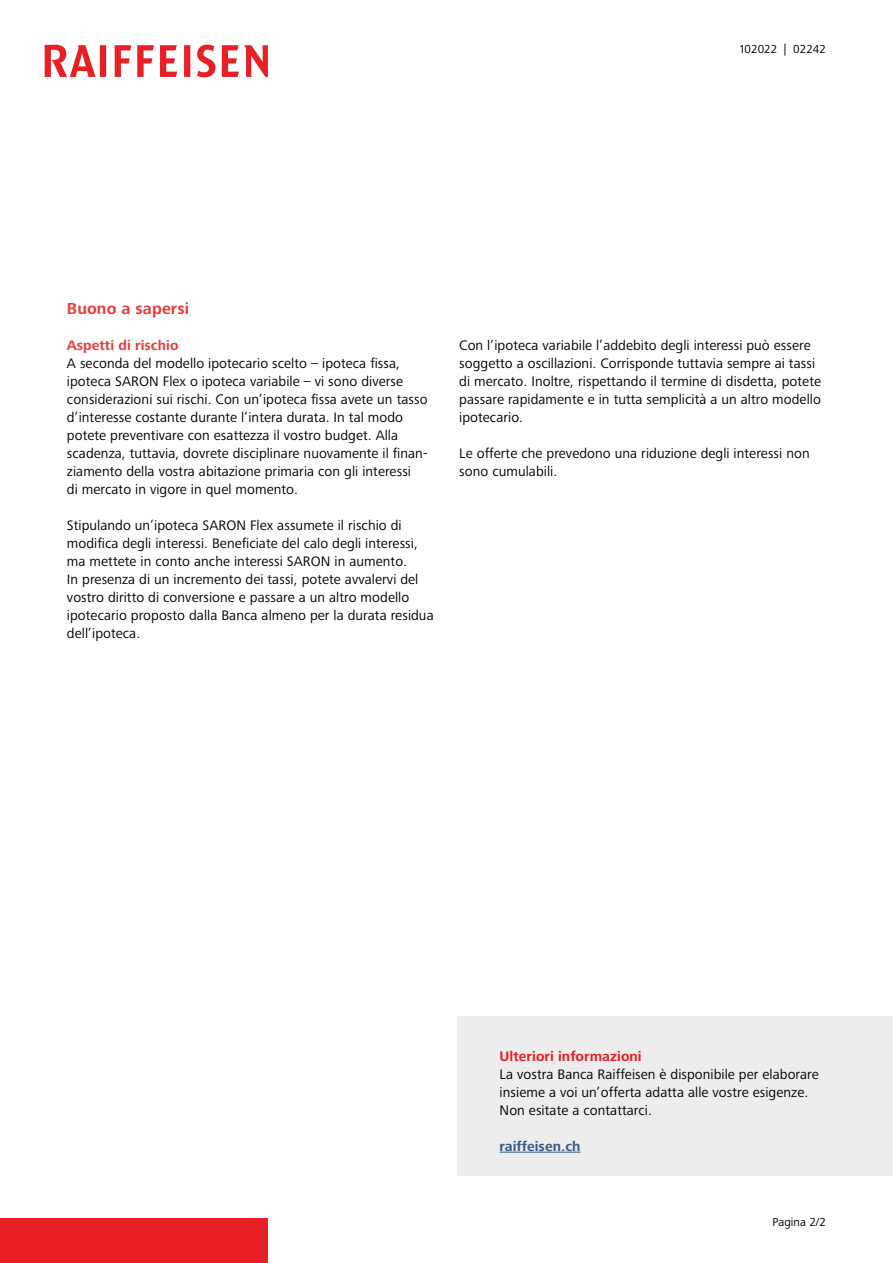
<style>
.page{position:relative;width:893px;height:1263px;background:#fff}
.page>*{position:absolute;margin:0;border:0;box-sizing:border-box;transform-origin:0 0}
.t1{font:700 16.5px "Frutiger Next LTW1 G";letter-spacing:.005em;color:#e63d3a}
.t2{font:14.25px/18px "Frutiger Next LTW1 G";letter-spacing:.005em;color:#000}
.t3{font:700 14.25px "Frutiger Next LTW1 G";letter-spacing:.005em;color:#e82025}
.t4{font:700 14.25px "Frutiger Next LTW1 G";letter-spacing:.005em;color:#e63d3a}
.t5{font:700 14.25px "Frutiger Next LTW1 G";letter-spacing:.005em;color:#38598b}
.t6{font:12px "Frutiger Next LTW1 G";letter-spacing:.005em;color:#000}
</style>
<div class="page">
<div style="left:0;top:1218px;width:268px;height:45px;background:#e82025"></div>
<svg style="left:45px;top:45px;width:223px;height:32px"></svg>
<div style="left:457px;top:1016px;width:436px;height:160px;background:#ededed"></div>
<hr style="left:500px;top:1152px;width:81px;height:1px;background:#38598b">
<p class="t6" style="left:740px;top:42px;width:88px">102022 | 02242</p>
<p class="t1" style="left:67px;top:299px;width:124px">Buono a sapersi</p>
<p class="t4" style="left:67px;top:337px;width:113px">Aspetti di rischio</p>
<p class="t2" style="left:67px;top:354px;width:362px">A seconda del modello ipotecario scelto – ipoteca fissa, ipoteca SARON Flex o ipoteca variabile – vi sono diverse considerazioni sui rischi. Con un’ipoteca fissa avete un tasso d’interesse costante durante l’intera durata. In tal modo potete preventivare con esattezza il vostro budget. Alla scadenza, tuttavia, dovrete disciplinare nuovamente il finan&shy;ziamento della vostra abitazione primaria con gli interessi<br>di mercato in vigore in quel momento.</p>
<p class="t2" style="left:67px;top:516px;width:368px">Stipulando un’ipoteca SARON Flex assumete il rischio di modifica degli interessi. Beneficiate del calo degli interessi, ma mettete in conto anche interessi SARON in aumento.<br>In presenza di un incremento dei tassi, potete avvalervi del vostro diritto di conversione e passare a un altro modello ipotecario proposto dalla Banca almeno per la durata residua dell’ipoteca.</p>
<p class="t2" style="left:459px;top:336px;width:363px">Con l’ipoteca variabile l’addebito degli interessi può essere soggetto a oscillazioni. Corrisponde tuttavia sempre ai tassi di mercato. Inoltre, rispettando il termine di disdetta, potete passare rapidamente e in tutta semplicità a un altro modello ipotecario.</p>
<p class="t2" style="left:459px;top:444px;width:352px">Le offerte che prevedono una riduzione degli interessi non sono cumulabili.</p>
<p class="t3" style="left:500px;top:1048px;width:144px">Ulteriori informazioni</p>
<p class="t2" style="left:500px;top:1065px;width:321px">La vostra Banca Raiffeisen è disponibile per elaborare insieme a voi un’offerta adatta alle vostre esigenze.<br>Non esitate a contattarci.</p>
<p class="t5" style="left:500px;top:1138px;width:82px">raiffeisen.ch</p>
<p class="t6" style="left:772px;top:1215px;width:55px">Pagina 2/2</p>
</div>
